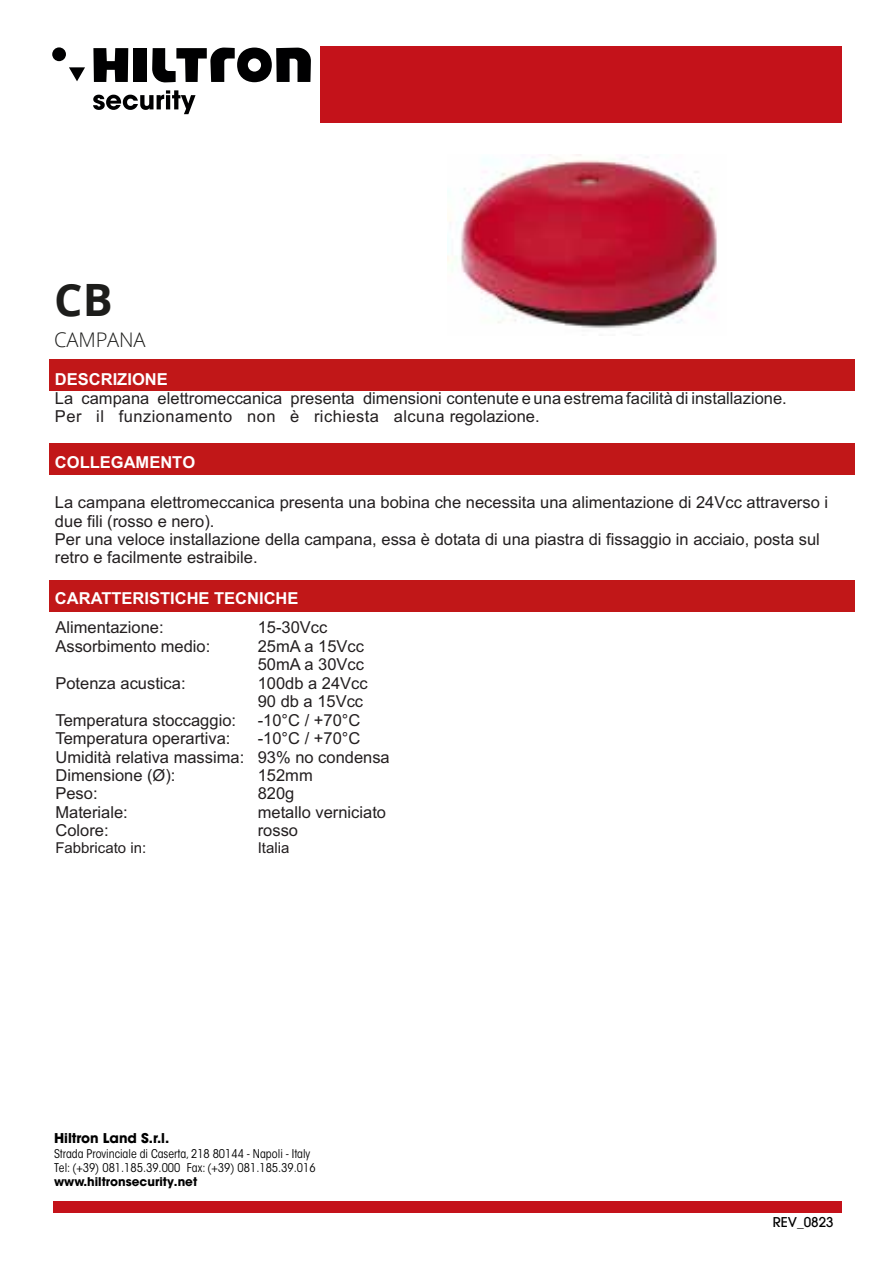
<style>
.page{position:relative;width:893px;height:1263px;background:#fff}
.page>*{position:absolute;margin:0;border:0;box-sizing:border-box;transform-origin:0 0}
.t1{font:700 44.55px "Open Sans";color:#1d1d1b}
.t2{font:300 20.1px "Open Sans";letter-spacing:-.01em;color:#1d1d1b}
.t3{font:16.5px/18.5px "Arial";color:#231f20}
.t4{font:700 16.5px "Arial";color:#fff}
.t5{font:15px "Arial";color:#231f20}
.t6{font:700 13.5px "Avant Garde LT";color:#010101}
.t7{font:13.5px "Avant Garde LT Medium";color:#000101}
.t8{font:condensed 12px/14px "ITC Avant Garde Std";color:#010101}
.t9{font:700 12px "Avant Garde LT";color:#010101}
.s1{font-style:inherit}
.s2{font-family:"Avant Garde LT Medium"}
</style>
<div class="page">
<div style="left:49px;top:444px;width:805px;height:31px;background:#c11718"></div>
<div style="left:320px;top:47px;width:521px;height:76px;background:#c4121a"></div>
<svg style="left:93px;top:90px;width:103px;height:24px"></svg>
<svg style="left:69px;top:67px;width:16px;height:14px"></svg>
<div style="left:52px;top:47px;width:14px;height:14px;background:#000001;border-radius:50%"></div>
<svg style="left:93px;top:48px;width:35px;height:34px"></svg>
<div style="left:134px;top:48px;width:13px;height:34px;background:#000001"></div>
<svg style="left:152px;top:47px;width:159px;height:36px"></svg>
<img style="left:447px;top:155px;width:270px;height:173px">
<div style="left:54px;top:1201px;width:787px;height:11px;background:#c4121a"></div>
<div style="left:49px;top:360px;width:805px;height:31px;background:#c11718"></div>
<div style="left:49px;top:580px;width:805px;height:31px;background:#c11718"></div>
<h1 class="t1" style="left:54px;top:268px;width:60px">C<span class="s1">B</span></h1>
<p class="t2" style="left:54px;top:326px;width:93px">CAMPANA</p>
<p class="t4" style="left:55px;top:370px;width:114px">DESCRIZIONE</p>
<p class="t3" style="left:55px;top:391px;width:733px">La campana elettromeccanica presenta dimensioni contenute e una estrema facilità di installazione.<br>Per il funzionamento non è richiesta alcuna regolazione.</p>
<p class="t4" style="left:55px;top:453px;width:142px">COLLEGAMENTO</p>
<p class="t3" style="left:55px;top:495px;width:775px">La campana elettromeccanica presenta una bobina che necessita una alimentazione di 24Vcc attraverso i due fili (rosso e nero).<br>Per una veloce installazione della campana, essa è dotata di una piastra di fissaggio in acciaio, posta sul retro e facilmente estraibile.</p>
<p class="t4" style="left:55px;top:589px;width:245px">CARATTERISTICHE TECNICHE</p>
<p class="t3" style="left:55px;top:620px;width:110px">Alimentazione:</p>
<p class="t3" style="left:258px;top:620px;width:71px">15-30Vcc</p>
<p class="t3" style="left:55px;top:638px;width:156px">Assorbimento medio:</p>
<p class="t3" style="left:55px;top:675px;width:132px">Potenza acustica:</p>
<p class="t3" style="left:258px;top:638px;width:112px">25mA a 15Vcc<br>50mA a 30Vcc<br>100db a 24Vcc<br>90 db a 15Vcc</p>
<p class="t3" style="left:55px;top:712px;width:182px">Temperatura stoccaggio:</p>
<p class="t3" style="left:258px;top:712px;width:104px">-10°C / +70°C</p>
<p class="t3" style="left:55px;top:731px;width:177px">Temperatura operartiva:</p>
<p class="t3" style="left:258px;top:731px;width:104px">-10°C / +70°C</p>
<p class="t3" style="left:55px;top:749px;width:190px">Umidità relativa massima:<br>Dimensione (Ø):<br>Peso:<br>Materiale:<br>Colore:</p>
<p class="t5" style="left:55px;top:843px;width:92px">Fabbricato in:</p>
<p class="t3" style="left:258px;top:749px;width:134px">93% no condensa<br>152mm<br>820g<br>metallo verniciato rosso</p>
<p class="t5" style="left:258px;top:843px;width:33px">Italia</p>
<p class="t6" style="left:54px;top:1129px;width:117px">Hiltron Land S.r.l.</p>
<p class="t8" style="left:54px;top:1146px;width:263px">Strada Provinciale di Caserta, 218 80144 - Napoli - Italy<br>Tel: (+39) 081.185.39.000 Fax: (+39) 081.185.39.016</p>
<p class="t9" style="left:54px;top:1174px;width:145px">www.hiltronsecurity.<span class="s2">net</span></p>
<p class="t7" style="left:773px;top:1214px;width:62px">REV_0823</p>
</div>
